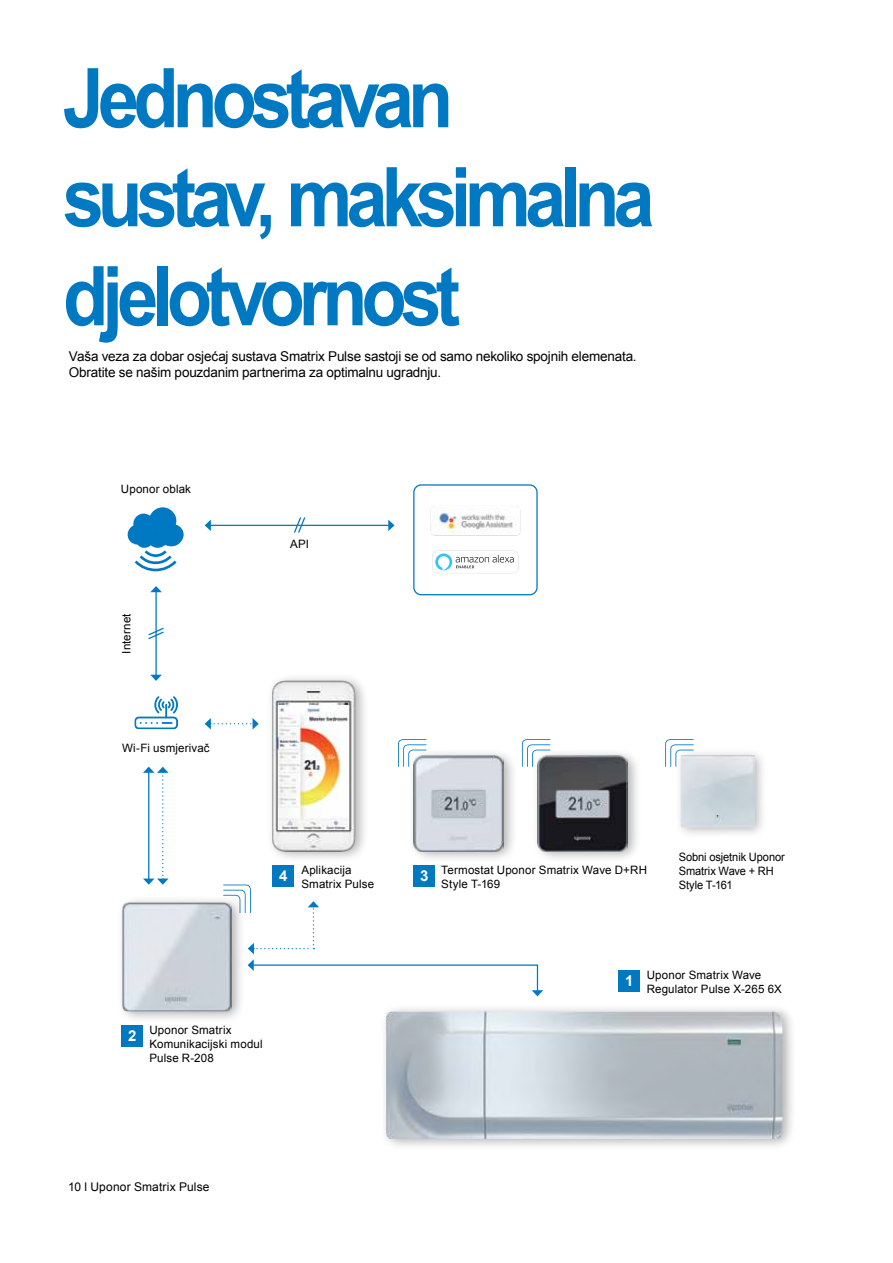
<style>
.page{position:relative;width:893px;height:1263px;background:#fff}
.page>*{position:absolute;margin:0;border:0;box-sizing:border-box;transform-origin:0 0}
.t1{font:700 82.5px/99px "Arial";letter-spacing:-.085em;color:#0079c2;scale:.9 1}
.t2{font:700 15px "Arial";color:#fff}
.t3{font:13.5px/16.2px "Arial";letter-spacing:-.015em;color:#000}
.t4{font:12px "Arial";letter-spacing:.015em;color:#000}
.t5{font:11.55px/13.8px "Arial";letter-spacing:.01em;color:#000}
.t6{font:11.55px/13.8px "Arial";letter-spacing:.01em;color:#000;scale:.96 1}
</style>
<div class="page">
<svg style="left:665px;top:739px;width:29px;height:28px"></svg>
<svg style="left:398px;top:739px;width:28px;height:28px"></svg>
<svg style="left:134px;top:696px;width:44px;height:33px"></svg>
<svg style="left:128px;top:507px;width:56px;height:64px"></svg>
<hr style="left:155px;top:591px;width:2px;height:84px;background:#0079c2">
<svg style="left:150px;top:586px;width:12px;height:6px"></svg>
<svg style="left:150px;top:675px;width:12px;height:6px"></svg>
<svg style="left:143px;top:766px;width:26px;height:119px"></svg>
<svg style="left:205px;top:718px;width:54px;height:11px"></svg>
<hr style="left:210px;top:525px;width:179px;height:1px;background:#0079c2">
<svg style="left:205px;top:520px;width:6px;height:11px"></svg>
<svg style="left:388px;top:520px;width:6px;height:11px"></svg>
<svg style="left:223px;top:884px;width:320px;height:112px"></svg>
<svg style="left:148px;top:626px;width:16px;height:14px"></svg>
<svg style="left:522px;top:739px;width:28px;height:28px"></svg>
<svg style="left:293px;top:517px;width:13px;height:16px"></svg>
<div style="left:413px;top:484px;width:125px;height:111px;border:1px solid #0079c2;border-radius:7px"></div>
<div style="left:380px;top:1003px;width:416px;height:148px;background:#000;opacity:.3"></div>
<img style="left:386px;top:1011px;width:396px;height:128px">
<div style="left:116px;top:894px;width:129px;height:130px;background:#000;opacity:.3"></div>
<img style="left:122px;top:902px;width:110px;height:109px">
<img style="left:430px;top:506px;width:91px;height:30px">
<div style="left:619px;top:971px;width:21px;height:21px;background:#0079c2"></div>
<div style="left:122px;top:1025px;width:21px;height:22px;background:#0079c2"></div>
<div style="left:414px;top:865px;width:21px;height:22px;background:#0079c2"></div>
<div style="left:273px;top:865px;width:21px;height:22px;background:#0079c2"></div>
<div style="left:267px;top:673px;width:102px;height:190px;background:#000;opacity:.3"></div>
<img style="left:272px;top:680px;width:84px;height:172px">
<div style="left:408px;top:747px;width:109px;height:116px;background:#000;opacity:.3"></div>
<img style="left:414px;top:755px;width:90px;height:96px">
<div style="left:532px;top:747px;width:109px;height:116px;background:#000;opacity:.3"></div>
<img style="left:538px;top:755px;width:89px;height:96px">
<div style="left:675px;top:747px;width:92px;height:92px;background:#000;opacity:.3"></div>
<img style="left:680px;top:754px;width:74px;height:73px">
<svg style="left:432px;top:551px;width:86px;height:22px"></svg>
<h1 class="t1" style="left:63px;top:51px;width:659px">Jednostavan sustav, maksimalna djelotvornost</h1>
<p class="t3" style="left:69px;top:348px;width:569px">Vaša veza za dobar osjećaj sustava Smatrix Pulse sastoji se od samo nekoliko spojnih elemenata.<br>Obratite se našim pouzdanim partnerima za optimalnu ugradnju.</p>
<p class="t5" style="left:121px;top:482px;width:72px">Uponor oblak</p>
<p class="t5" style="left:120px;top:654px;width:42px;rotate:-90deg">Internet</p>
<p class="t5" style="left:122px;top:741px;width:89px">Wi-Fi usmjerivač</p>
<p class="t5" style="left:290px;top:537px;width:20px">API</p>
<p class="t5" style="left:301px;top:863px;width:74px">Aplikacija<br>Smatrix Pulse</p>
<p class="t5" style="left:441px;top:863px;width:207px">Termostat Uponor Smatrix Wave D+RH<br>Style T-169</p>
<p class="t2" style="left:279px;top:866px;width:10px">4</p>
<p class="t2" style="left:420px;top:866px;width:10px">3</p>
<p class="t6" style="left:679px;top:850px;width:112px">Sobni osjetnik Uponor<br>Smatrix Wave + RH<br>Style T-161</p>
<p class="t2" style="left:128px;top:1026px;width:10px">2</p>
<p class="t5" style="left:149px;top:1023px;width:115px">Uponor Smatrix<br>Komunikacijski modul<br>Pulse R-208</p>
<p class="t2" style="left:625px;top:971px;width:10px">1</p>
<p class="t5" style="left:647px;top:968px;width:137px">Uponor Smatrix Wave<br>Regulator Pulse X-265 6X</p>
<p class="t4" style="left:68px;top:1179px;width:143px">10 l Uponor Smatrix Pulse</p>
</div>
